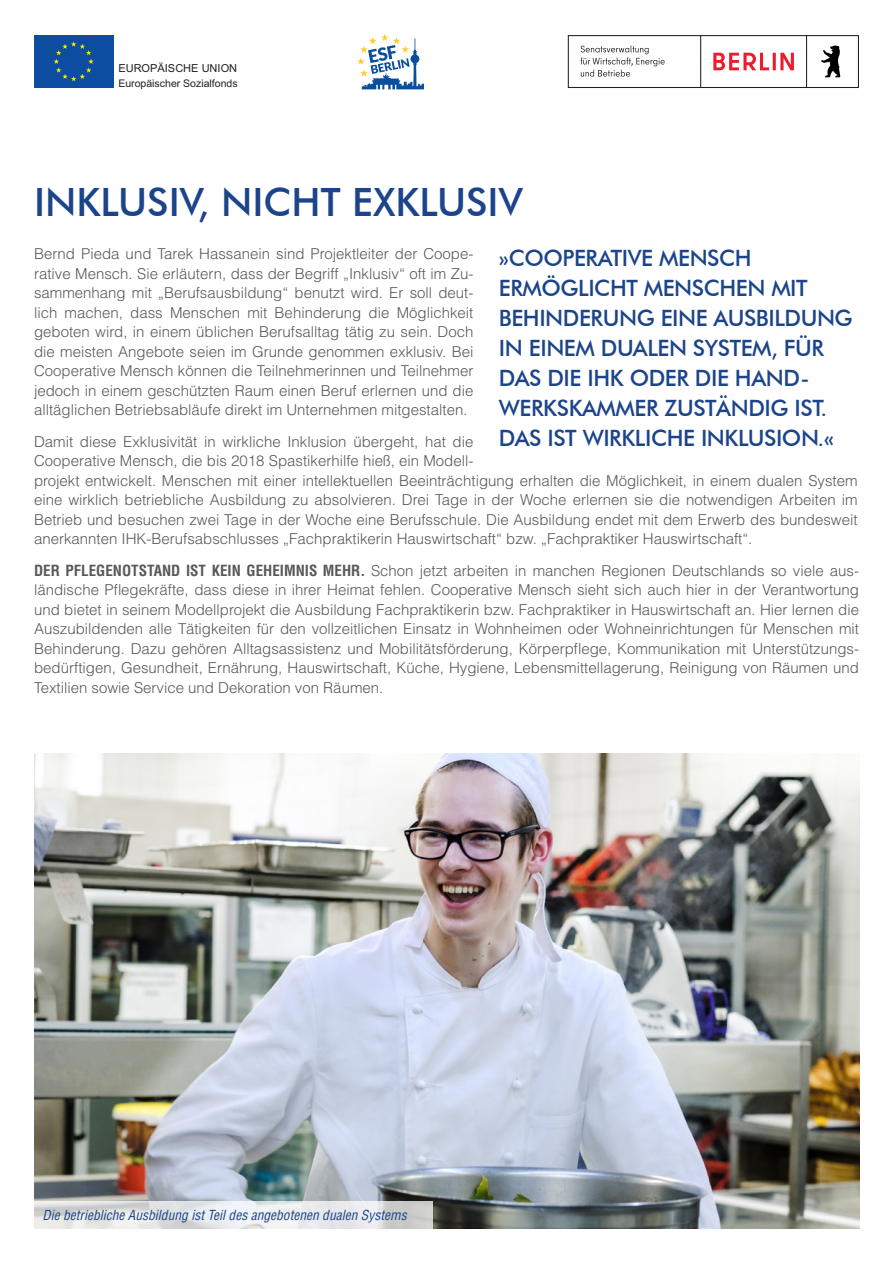
<style>
.page{position:relative;width:893px;height:1263px;background:#fff}
.page>*{position:absolute;margin:0;border:0;box-sizing:border-box;transform-origin:0 0}
.Überschrift{font:500 39px "Futura BT";color:#1c448b}
.Zitate{font:500 22.5px/30px "Futura BT";letter-spacing:-.02em;color:#1c448b}
.Flißtext_Vorder-Hint{font:300 15px/19.5px "Helvetica LT Std";color:#57585a;text-align:justify}
.t1{font:italic condensed 13.5px "Helvetica LT Std";color:#1c448b}
.t2{font:11.1px "Arial";color:#231f20}
.t3{font:10.5px "Arial";color:#231f20}
.s1{font-weight:700;font-stretch:condensed}
</style>
<div class="page">
<div style="left:34px;top:35px;width:79px;height:53px;background:#0d4da1"></div>
<svg style="left:54px;top:41px;width:40px;height:40px"></svg>
<svg style="left:357px;top:34px;width:67px;height:55px"></svg>
<img style="left:34px;top:753px;width:825px;height:476px">
<svg style="left:34px;top:1202px;width:399px;height:27px"></svg>
<svg style="left:568px;top:35px;width:291px;height:53px"></svg>
<p class="t2" style="left:118px;top:61px;width:120px">EUROPÄISCHE UNION</p>
<p class="t3" style="left:118px;top:76px;width:121px">Europäischer Sozialfonds</p>
<h1 class="Überschrift" style="left:34px;top:178px;width:490px">INKLUSIV, NICHT EXKLUSIV</h1>
<p class="Zitate" style="left:499px;top:242px;width:355px">»COOPERATIVE MENSCH<br>ERMÖGLICHT MENSCHEN MIT<br>BEHINDERUNG EINE AUSBILDUNG<br>IN EINEM DUALEN SYSTEM, FÜR<br>DAS DIE IHK ODER DIE HAND-<br>WERKSKAMMER ZUSTÄNDIG IST.<br>DAS IST WIRKLICHE INKLUSION.«</p>
<p class="Flißtext_Vorder-Hint" style="left:34px;top:244px;width:441px">Bernd Pieda und Tarek Hassanein sind Projektleiter der Coope&shy;rative Mensch. Sie erläutern, dass der Begriff „Inklusiv“ oft im Zu&shy;sammenhang mit „Berufsausbildung“ benutzt wird. Er soll deut&shy;lich machen, dass Menschen mit Behinderung die Möglichkeit geboten wird, in einem üblichen Berufsalltag tätig zu sein. Doch die meisten Angebote seien im Grunde genommen exklusiv. Bei Cooperative Mensch können die Teilnehmerinnen und Teilnehmer jedoch in einem geschützten Raum einen Beruf erlernen und die alltäglichen Betriebsabläufe direkt im Unternehmen mitgestalten.</p>
<p class="Flißtext_Vorder-Hint" style="left:34px;top:431px;width:825px;text-align:left">Damit diese Exklusivität in wirkliche Inklusion übergeht, hat die<br>Cooperative Mensch, die bis 2018 Spastikerhilfe hieß, ein Modell-<br>projekt entwickelt. Menschen mit einer intellektuellen Beeinträchtigung erhalten die Möglichkeit, in einem dualen System eine wirklich betriebliche Ausbildung zu absolvieren. Drei Tage in der Woche erlernen sie die notwendigen Arbeiten im Betrieb und besuchen zwei Tage in der Woche eine Berufsschule. Die Ausbildung endet mit dem Erwerb des bundesweit anerkannten IHK-Berufsabschlusses „Fachpraktikerin Hauswirtschaft“ bzw. „Fachpraktiker Hauswirtschaft“.</p>
<p class="Flißtext_Vorder-Hint" style="left:34px;top:560px;width:827px"><span class="s1">DER PFLEGENOTSTAND IST KEIN GEHEIMNIS MEHR.</span> Schon jetzt arbeiten in manchen Regionen Deutschlands so viele aus&shy;ländische Pflegekräfte, dass diese in ihrer Heimat fehlen. Cooperative Mensch sieht sich auch hier in der Verantwortung und bietet in seinem Modellprojekt die Ausbildung Fachpraktikerin bzw. Fachpraktiker in Hauswirtschaft an. Hier lernen die Auszubildenden alle Tätigkeiten für den vollzeitlichen Einsatz in Wohnheimen oder Wohneinrichtungen für Menschen mit Behinderung. Dazu gehören Alltagsassistenz und Mobilitätsförderung, Körperpflege, Kommunikation mit Unterstützungs&shy;bedürftigen, Gesundheit, Ernährung, Hauswirtschaft, Küche, Hygiene, Lebensmittellagerung, Reinigung von Räumen und Textilien sowie Service und Dekoration von Räumen.</p>
<p class="t1" style="left:43px;top:1207px;width:366px">Die betriebliche Ausbildung ist Teil des angebotenen dualen Systems</p>
</div>
